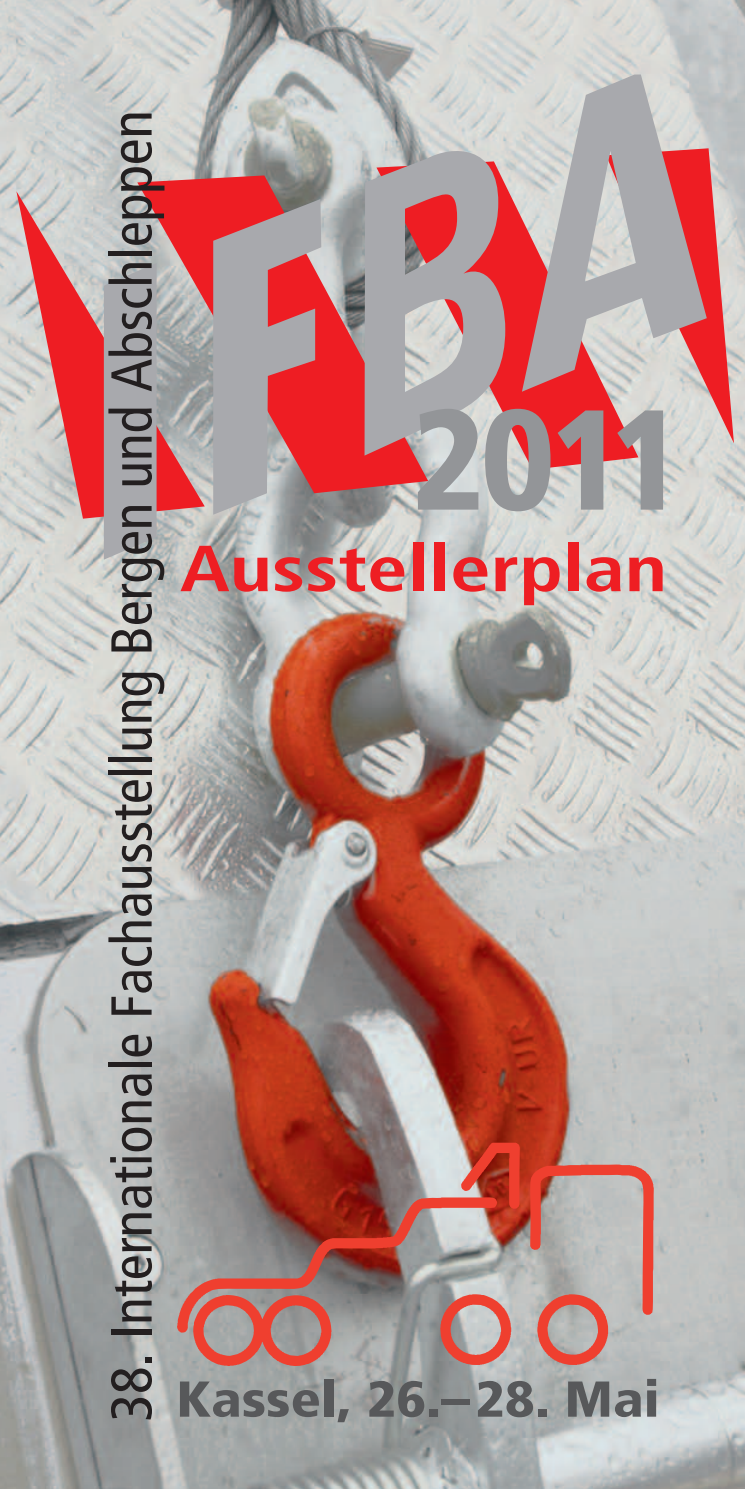
<style>
.page{position:relative;width:745px;height:1489px;background:#fff}
.page>*{position:absolute;margin:0;border:0;box-sizing:border-box;transform-origin:0 0}
.t1{font:900 condensed 142px "Frutiger";color:#939598}
.t2{font:700 condensed 65px "Frutiger";color:#ee1e23;scale:1.25 1}
.t3{font:condensed 57.5px "Frutiger";color:#231f20}
.t4{font:900 condensed 50.25px "Frutiger";color:#57585a;scale:1.13 1}
.s1{font-size:59.5px}
</style>
<div class="page">
<img style="left:0;top:0;width:744px;height:1488px">
<svg style="left:428px;top:161px;width:210px;height:308px;background:#e8474b"></svg>
<svg style="left:605px;top:148px;width:128px;height:295px;background:#de9595"></svg>
<svg style="left:137px;top:175px;width:291px;height:318px;background:#ca5b5e"></svg>
<svg style="left:16px;top:191px;width:189px;height:327px;background:#d08a8b"></svg>
<svg style="left:104px;top:263px;width:52px;height:296px;background:#a9aaae"></svg>
<svg style="left:213px;top:199px;width:108px;height:315px;background:#bb8185"></svg>
<svg style="left:521px;top:74px;width:185px;height:318px;background:#c4a7a8"></svg>
<svg style="left:364px;top:144px;width:141px;height:311px;background:#b99fa2"></svg>
<img style="left:461px;top:1142px;width:192px;height:172px">
<p class="t3" style="left:98px;top:1421px;width:1313px;rotate:-90deg">38. Internationale Fachausstellung Bergen und Abschlep<span class="s1">pen</span></p>
<h1 class="t1" style="left:411px;top:375px;width:274px">2011</h1>
<p class="t2" style="left:180px;top:530px;width:391px">Ausstellerplan</p>
<p class="t4" style="left:176px;top:1368px;width:429px">Kassel, 26.–28. Mai</p>
</div>
